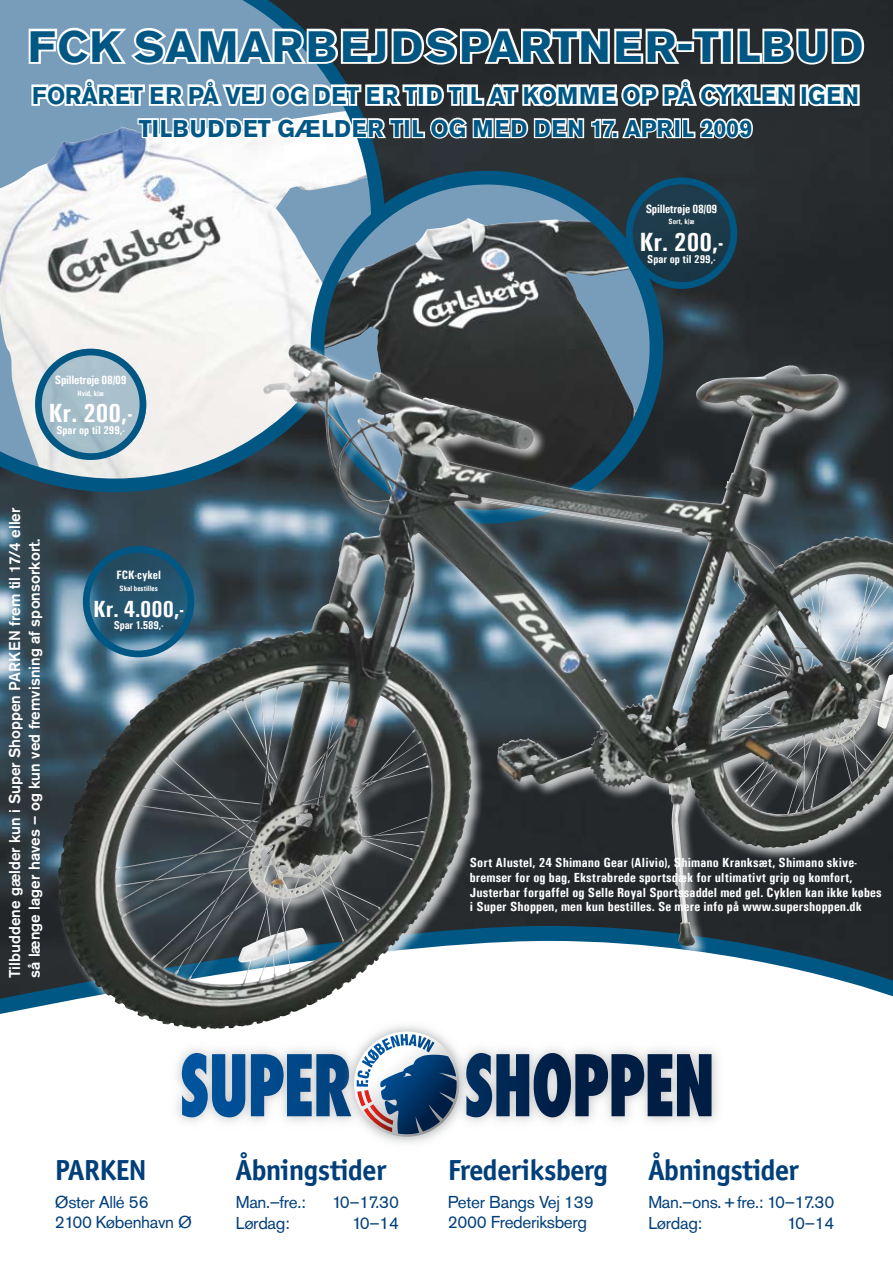
<style>
.page{position:relative;width:893px;height:1263px;background:#fff}
.page>*{position:absolute;margin:0;border:0;box-sizing:border-box;transform-origin:0 0}
.t1{font:700 43.5px "Akzidenz Grotesk Pro";letter-spacing:.04em;color:#005784}
.t2{font:700 29.1px "Officina Sans ITC Std";letter-spacing:-.02em;color:#003f7a}
.t3{font:700 condensed 26.4px "Univers";color:#fff}
.t4{font:700 24px/33px "Akzidenz Grotesk Pro";letter-spacing:.015em;color:#005784;text-align:center;scale:.96 1}
.t5{font:700 condensed 23.4px "Univers";color:#fff}
.t6{font:17.1px/19.4px "Akzidenz Grotesk Pro";letter-spacing:-.02em;color:#003f7a}
.t7{font:500 15.6px/19.5px "Akzidenz Grotesk Pro";color:#fff}
.t8{font:700 condensed 13.2px/14.7px "Univers";letter-spacing:.01em;color:#fff}
.t9{font:700 condensed 12.15px "Univers";letter-spacing:-.02em;color:#fff}
.t10{font:700 condensed 12.15px "Univers";color:#fff}
.t11{font:700 condensed 11.4px "Univers";color:#fff}
.t12{font:700 condensed 7.65px "Univers";color:#fff}
</style>
<div class="page">
<img style="left:0;top:0;width:893px;height:918px">
<svg style="left:0;top:918px;width:56px;height:96px;background:#2c3d47"></svg>
<img style="left:372px;top:1132px;width:69px;height:11px">
<svg style="left:182px;top:1117px;width:529px;height:15px"></svg>
<svg style="left:0;top:0;width:392px;height:499px"></svg>
<svg style="left:304px;top:164px;width:366px;height:178px;background:#556b7a"></svg>
<div style="left:56px;top:342px;width:837px;height:775px;background:#fff;opacity:.75"></div>
<img style="left:142px;top:347px;width:241px;height:362px">
<svg style="left:35px;top:349px;width:111px;height:111px;background:#92b2c2"></svg>
<div style="left:35px;top:349px;width:111px;height:111px;border:7px solid #005784;border-radius:50%"></div>
<svg style="left:626px;top:178px;width:111px;height:111px;background:#193d50"></svg>
<div style="left:626px;top:178px;width:111px;height:111px;border:7px solid #005784;border-radius:50%"></div>
<svg style="left:83px;top:546px;width:111px;height:111px;background:#255873"></svg>
<div style="left:83px;top:546px;width:111px;height:111px;border:7px solid #005784;border-radius:50%"></div>
<svg style="left:26px;top:3px;width:840px;height:141px"></svg>
<h1 class="t1" style="left:28px;top:18px;width:837px">FCK SAMARBEJDSPARTNER-TILBUD</h1>
<h3 class="t4" style="left:32px;top:78px;width:863px">FORÅRET ER PÅ VEJ OG DET ER TID TIL AT KOMME OP PÅ CYKLEN IGEN<br>TILBUDDET GÆLDER TIL OG MED DEN 17. APRIL 2009</h3>
<p class="t9" style="left:55px;top:373px;width:73px">Spilletrøje 08/09</p>
<p class="t12" style="left:78px;top:388px;width:28px">Hvid, k/æ</p>
<h3 class="t3" style="left:48px;top:397px;width:86px">Kr. 200,-</h3>
<p class="t11" style="left:56px;top:423px;width:70px">Spar op til 299,-</p>
<p class="t7" style="left:5px;top:978px;width:472px;rotate:-90deg">Tilbuddene gælder kun i Super Shoppen PARKEN frem til 17/4 eller så længe lager haves – og kun ved fremvisning af sponsorkort.</p>
<p class="t10" style="left:117px;top:568px;width:46px">FCK-cykel</p>
<p class="t12" style="left:120px;top:583px;width:40px">Skal bestilles</p>
<h3 class="t5" style="left:93px;top:595px;width:93px">Kr. 4.000,-</h3>
<p class="t11" style="left:114px;top:618px;width:51px">Spar 1.589,-</p>
<p class="t9" style="left:646px;top:202px;width:73px">Spilletrøje 08/09</p>
<p class="t12" style="left:669px;top:217px;width:27px">Sort, k/æ</p>
<h3 class="t3" style="left:639px;top:226px;width:86px">Kr. 200,-</h3>
<p class="t11" style="left:647px;top:252px;width:70px">Spar op til 299,-</p>
<p class="t8" style="left:470px;top:855px;width:413px">Sort Alustel, 24 Shimano Gear (Alivio), Shimano Kranksæt, Shimano skive&shy;bremser for og bag, Ekstrabrede sportsdæk for ultimativt grip og komfort, Justerbar forgaffel og Selle Royal Sportssaddel med gel. Cyklen kan ikke købes i Super Shoppen, men kun bestilles. Se mere info på www.supershoppen.dk</p>
<h2 class="t2" style="left:55px;top:1152px;width:93px">PARKEN</h2>
<p class="t6" style="left:55px;top:1193px;width:139px">Øster Allé 56<br>2100 København Ø</p>
<h2 class="t2" style="left:236px;top:1152px;width:152px">Åbningstider</h2>
<p class="t6" style="left:236px;top:1193px;width:71px">Man.–fre.:</p>
<p class="t6" style="left:332px;top:1193px;width:69px">10–17.30</p>
<p class="t6" style="left:236px;top:1213px;width:55px">Lørdag:</p>
<p class="t6" style="left:352px;top:1213px;width:49px">10–14</p>
<h2 class="t2" style="left:448px;top:1152px;width:161px">Frederiksberg</h2>
<p class="t6" style="left:448px;top:1193px;width:147px">Peter Bangs Vej 139<br>2000 Frederiksberg</p>
<h2 class="t2" style="left:648px;top:1152px;width:152px">Åbningstider</h2>
<p class="t6" style="left:648px;top:1192px;width:187px;line-height:20.5px">Man.–ons. + fre.: 10–17.30<br>Lørdag:</p>
<p class="t6" style="left:787px;top:1213px;width:49px">10–14</p>
</div>
